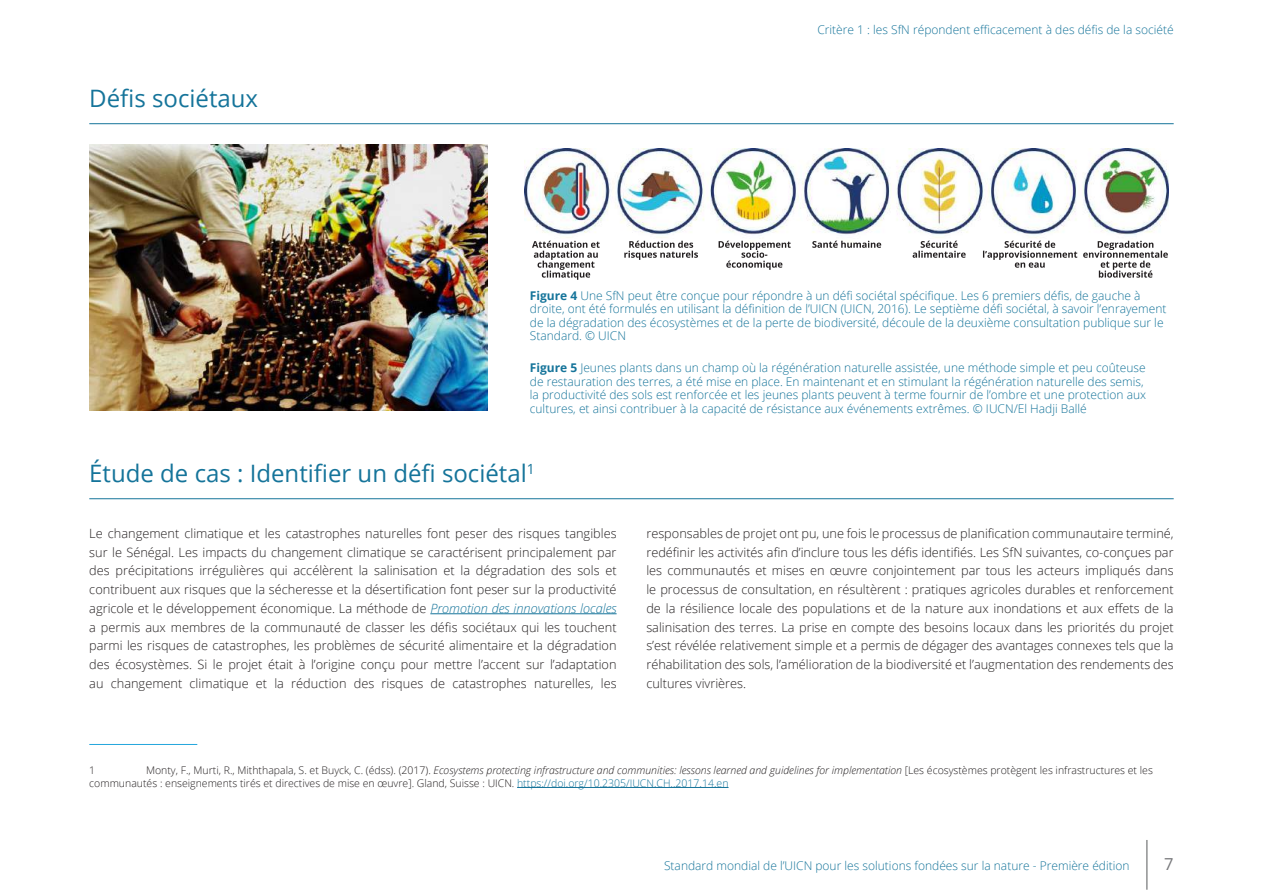
<style>
.page{position:relative;width:1263px;height:893px;background:#fff}
.page>*{position:absolute;margin:0;border:0;box-sizing:border-box;transform-origin:0 0}
.t1{font:24px "Open Sans";color:#15749a}
.t2{font:16.5px "Open Sans";color:#77787b}
.t3{font:300 12.75px/18.8px "Open Sans";color:#231f20;text-align:justify}
.t4{font:300 12px/13.5px "Open Sans";color:#15749a}
.t5{font:300 10.5px/12.6px "Open Sans";color:#231f20}
.s1{font-weight:700}
.s2{font-style:italic;color:#15749a}
.s3{font-style:italic}
.s4{color:#15749a}
</style>
<div class="page">
<hr style="left:1147px;top:840px;width:1px;height:50px;background:#58595b">
<hr style="left:89px;top:123px;width:1085px;height:1px;background:#15749a">
<hr style="left:89px;top:498px;width:1085px;height:1px;background:#15749a">
<hr style="left:89px;top:744px;width:108px;height:1px;background:#24a7dd">
<hr style="left:517px;top:787px;width:211px;height:1px;background:#15749a">
<hr style="left:430px;top:613px;width:187px;height:1px;background:#15749a">
<img style="left:525px;top:148px;width:644px;height:110px">
<svg style="left:532px;top:241px;width:68px;height:39px"></svg>
<svg style="left:624px;top:241px;width:74px;height:19px"></svg>
<svg style="left:718px;top:241px;width:73px;height:29px"></svg>
<svg style="left:812px;top:241px;width:69px;height:7px"></svg>
<svg style="left:912px;top:241px;width:54px;height:17px"></svg>
<svg style="left:983px;top:241px;width:94px;height:27px"></svg>
<svg style="left:1083px;top:241px;width:85px;height:37px"></svg>
<img style="left:89px;top:145px;width:398px;height:266px">
<h1 class="t1" style="left:89px;top:81px;width:170px">Défis sociétaux</h1>
<p class="t4" style="left:817px;top:22px;width:358px">Critère 1 : les SfN répondent efficacement à des défis de la société</p>
<p class="t4" style="left:530px;top:288px;width:638px"><span class="s1">Figure 4</span> Une SfN peut être conçue pour répondre à un défi sociétal spécifique. Les 6 premiers défis, de gauche à droite, ont été formulés en utilisant la définition de l’UICN (UICN, 2016). Le septième défi sociétal, à savoir l’enrayement de la dégradation des écosystèmes et de la perte de biodiversité, découle de la deuxième consultation publique sur le Standard. © UICN</p>
<p class="t4" style="left:530px;top:361px;width:618px"><span class="s1">Figure 5</span> Jeunes plants dans un champ où la régénération naturelle assistée, une méthode simple et peu coûteuse de restauration des terres, a été mise en place. En maintenant et en stimulant la régénération naturelle des semis, la productivité des sols est renforcée et les jeunes plants peuvent à terme fournir de l’ombre et une protection aux cultures, et ainsi contribuer à la capacité de résistance aux événements extrêmes. © IUCN/El Hadji Ballé</p>
<h1 class="t1" style="left:89px;top:456px;width:447px">Étude de cas : Identifier un défi sociétal<sup>1</sup></h1>
<p class="t3" style="left:89px;top:523px;width:529px">Le changement climatique et les catastrophes naturelles font peser des risques tangibles sur le Sénégal. Les impacts du changement climatique se caractérisent principalement par des précipitations irrégulières qui accélèrent la salinisation et la dégradation des sols et contribuent aux risques que la sécheresse et la désertification font peser sur la productivité agricole et le développement économique. La méthode de <span class="s2">Promotion des innovations locales </span>a permis aux membres de la communauté de classer les défis sociétaux qui les touchent parmi les risques de catastrophes, les problèmes de sécurité alimentaire et la dégradation des écosystèmes. Si le projet était à l’origine conçu pour mettre l’accent sur l’adaptation au changement climatique et la réduction des risques de catastrophes naturelles, les</p>
<p class="t3" style="left:646px;top:523px;width:529px">responsables de projet ont pu, une fois le processus de planification communautaire terminé, redéfinir les activités afin d’inclure tous les défis identifiés. Les SfN suivantes, co-conçues par les communautés et mises en œuvre conjointement par tous les acteurs impliqués dans le processus de consultation, en résultèrent : pratiques agricoles durables et renforcement de la résilience locale des populations et de la nature aux inondations et aux effets de la salinisation des terres. La prise en compte des besoins locaux dans les priorités du projet s’est révélée relativement simple et a permis de dégager des avantages connexes tels que la réhabilitation des sols, l’amélioration de la biodiversité et l’augmentation des rendements des cultures vivrières.</p>
<p class="t5" style="left:89px;top:764px;width:1065px;text-indent:57px">Monty, F., Murti, R., Miththapala, S. et Buyck, C. (édss). (2017). <span class="s3">Ecosystems protecting infrastructure and communities: lessons learned and guidelines for implementation</span> [Les écosystèmes protègent les infrastructures et les communautés : enseignements tirés et directives de mise en œuvre]. Gland, Suisse : UICN. <span class="s4">https://doi.org/10.2305/IUCN.CH..2017.14.en</span></p>
<p class="t5" style="left:89px;top:764px;width:7px">1</p>
<p class="t4" style="left:664px;top:859px;width:467px">Standard mondial de l’UICN pour les solutions fondées sur la nature - Première édition</p>
<p class="t2" style="left:1164px;top:853px;width:11px">7</p>
</div>
